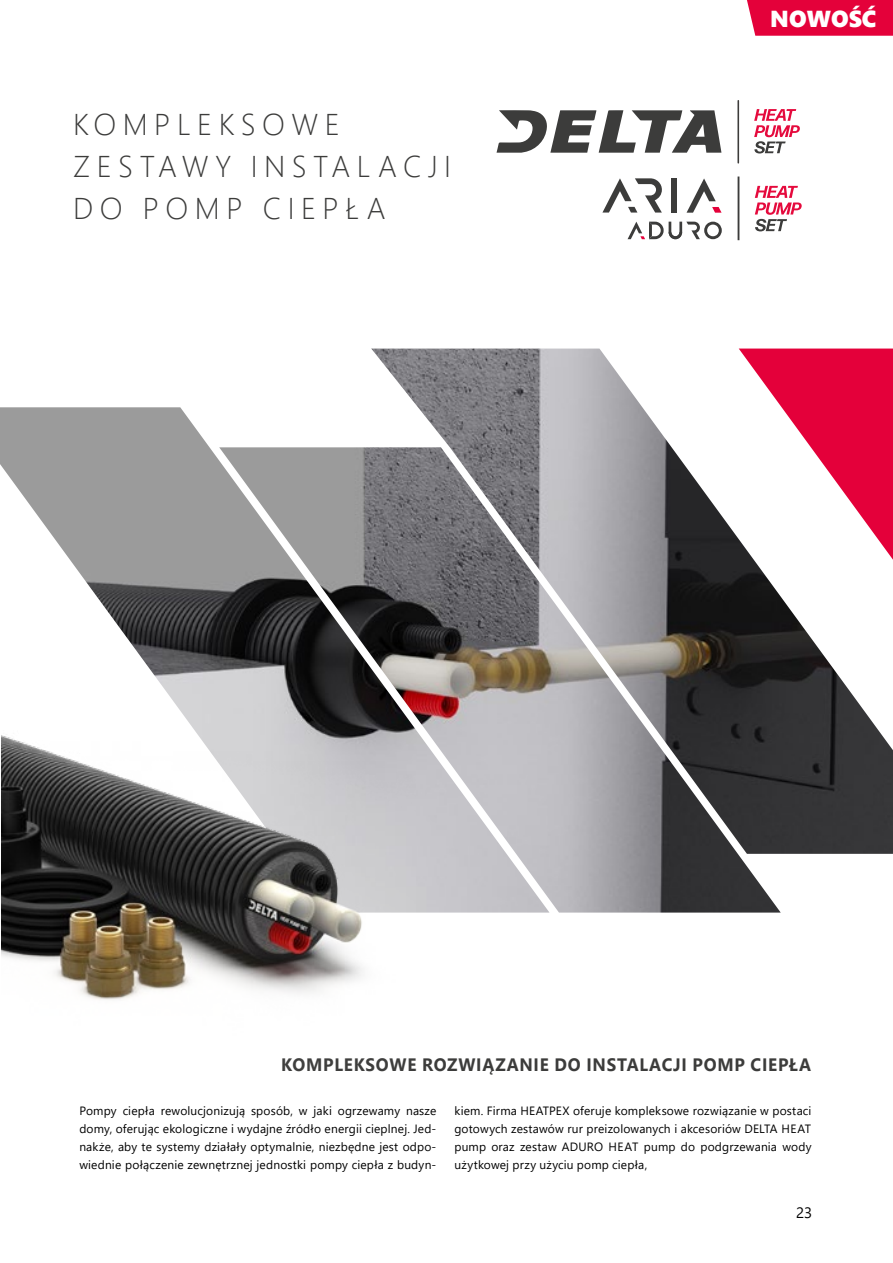
<style>
.page{position:relative;width:893px;height:1263px;background:#fff}
.page>*{position:absolute;margin:0;border:0;box-sizing:border-box;transform-origin:0 0}
.t1{font:300 30px/42px "Segoe UI";letter-spacing:.215em;color:#3c3c3b}
.t2{font:23.1px "Segoe UI Black";color:#fff}
.t3{font:700 18px "Segoe UI";letter-spacing:.045em;color:#3c3c3b;scale:.95 1}
.t4{font:15px "Segoe UI";color:#000}
.t5{font:12px/18px "Segoe UI";letter-spacing:.015em;color:#000;text-align:justify}
</style>
<div class="page">
<img style="left:549px;top:854px;width:232px;height:58px">
<img style="left:0;top:407px;width:549px;height:505px">
<img style="left:371px;top:349px;width:522px;height:505px">
<svg style="left:739px;top:349px;width:154px;height:211px"></svg>
<svg style="left:497px;top:110px;width:224px;height:43px"></svg>
<svg style="left:754px;top:109px;width:46px;height:44px"></svg>
<hr style="left:737px;top:101px;width:2px;height:62px;background:#3d3c3b">
<svg style="left:602px;top:178px;width:60px;height:35px"></svg>
<div style="left:671px;top:178px;width:6px;height:35px;background:#3c3c3b"></div>
<svg style="left:686px;top:178px;width:35px;height:35px"></svg>
<svg style="left:628px;top:222px;width:94px;height:17px"></svg>
<svg style="left:755px;top:186px;width:47px;height:45px"></svg>
<hr style="left:738px;top:177px;width:1px;height:63px;background:#3c3c3b">
<img style="left:1px;top:669px;width:415px;height:331px">
<div style="left:747px;top:0;width:146px;height:36px;background:#e4013a"></div>
<h1 class="t1" style="left:73px;top:101px;width:379px">KOMPLEKSOWE<br>ZESTAWY INSTALACJI<br>DO POMP CIEPŁA</h1>
<h2 class="t2" style="left:770px;top:2px;width:108px">NOWOŚĆ</h2>
<h3 class="t3" style="left:281px;top:1047px;width:559px">KOMPLEKSOWE ROZWIĄZANIE DO INSTALACJI POMP CIEPŁA</h3>
<p class="t5" style="left:79px;top:1100px;width:359px">Pompy ciepła rewolucjonizują sposób, w jaki ogrzewamy nasze domy, oferując ekologiczne i wydajne źródło energii cieplnej. Jed&shy;nakże, aby te systemy działały optymalnie, niezbędne jest odpo&shy;wiednie połączenie zewnętrznej jednostki pompy ciepła z budyn-</p>
<p class="t5" style="left:454px;top:1100px;width:359px">kiem. Firma HEATPEX oferuje kompleksowe rozwiązanie w postaci gotowych zestawów rur preizolowanych i akcesoriów DELTA HEAT pump oraz zestaw ADURO HEAT pump do podgrzewania wody użytkowej przy użyciu pomp ciepła,</p>
<p class="t4" style="left:796px;top:1198px;width:18px">23</p>
</div>
